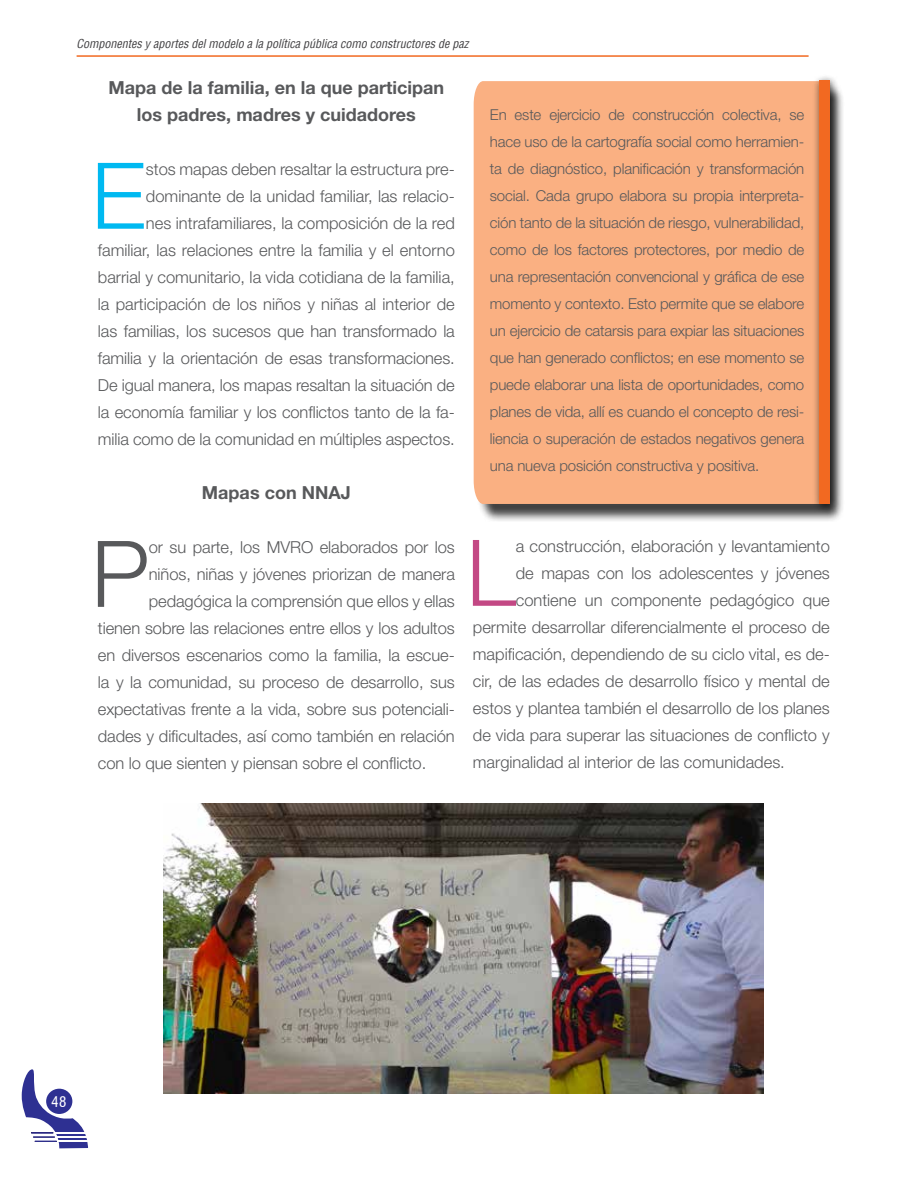
<style>
.page{position:relative;width:915px;height:1191px;background:#fff}
.page>*{position:absolute;margin:0;border:0;box-sizing:border-box;transform-origin:0 0}
.t1{font:300 92.1px "Helvetica Neue LT Std";color:#00b9f1}
.t2{font:300 92.1px "Helvetica Neue LT Std";color:#58595b}
.t3{font:300 92.1px "Helvetica Neue LT Std";color:#c34884}
.t4{font:700 18px/27px "Helvetica Neue LT Std";color:#58595b;text-align:center}
.t5{font:300 16.5px/27px "Helvetica Neue LT Std";color:#58595b;text-align:right}
.t6{font:100 condensed 16.5px "Helvetica";color:#fff}
.t7{font:300 15px/27px "Helvetica Neue LT Std";letter-spacing:-.01em;color:#58595b;text-align:justify}
.t8{font:italic condensed 12px "Helvetica";color:#414042}
</style>
<div class="page">
<svg style="left:21px;top:1069px;width:67px;height:79px"></svg>
<hr style="left:77px;top:55px;width:731px;height:2px;background:#f26921">
<div style="left:475px;top:83px;width:369px;height:439px;background:#000;opacity:.75"></div>
<div style="left:473px;top:81px;width:339px;height:423px;background:#fab082"></div>
<div style="left:812px;top:74px;width:27px;height:440px;background:#000;opacity:.75"></div>
<div style="left:819px;top:81px;width:10px;height:423px;background:#f26921"></div>
<img style="left:163px;top:803px;width:600px;height:290px">
<p class="t8" style="left:76px;top:36px;width:393px">Componentes y aportes del modelo a la política pública como constructores de paz</p>
<p class="t4" style="left:108px;top:73px;width:337px">Mapa de la familia, en la que participan los padres, madres y cuidadores</p>
<h1 class="t1" style="left:91px;top:140px;width:56px">E</h1>
<p class="t7" style="left:489px;top:100px;width:316px">En este ejercicio de construcción colectiva, se hace uso de la cartografía social como herramien&shy;ta de diagnóstico, planificación y transformación social. Cada grupo elabora su propia interpreta&shy;ción tanto de la situación de riesgo, vulnerabilidad, como de los factores protectores, por medio de una representación convencional y gráfica de ese momento y contexto. Esto permite que se elabore un ejercicio de catarsis para expiar las situaciones que han generado conflictos; en ese momento se puede elaborar una lista de oportunidades, como planes de vida, allí es cuando el concepto de resi&shy;liencia o superación de estados negativos genera una nueva posición constructiva y positiva.</p>
<p class="t5" style="left:98px;top:155px;width:358px">stos mapas deben resaltar la estructura pre&shy;dominante de la unidad familiar, las relacio-<br>nes intrafamiliares, la composición de la red familiar, las relaciones entre la familia y el entorno barrial y comunitario, la vida cotidiana de la familia, la participación de los niños y niñas al interior de las familias, los sucesos que han transformado la familia y la orientación de esas transformaciones.<br>De igual manera, los mapas resaltan la situación de la economía familiar y los conflictos tanto de la fa&shy;milia como de la comunidad en múltiples aspectos.</p>
<p class="t4" style="left:202px;top:478px;width:150px">Mapas con NNAJ</p>
<h1 class="t2" style="left:91px;top:518px;width:60px">P</h1>
<p class="t5" style="left:149px;top:533px;width:307px">or su parte, los MVRO elaborados por los</p>
<h1 class="t3" style="left:466px;top:517px;width:51px">L</h1>
<p class="t5" style="left:515px;top:532px;width:315px">a construcción, elaboración y levantamiento</p>
<p class="t5" style="left:515px;top:559px;width:315px">de mapas con los adolescentes y jóvenes</p>
<p class="t5" style="left:515px;top:586px;width:315px">contiene un componente pedagógico que</p>
<p class="t5" style="left:472px;top:613px;width:358px">permite desarrollar diferencialmente el proceso de</p>
<p class="t5" style="left:472px;top:640px;width:358px">mapificación, dependiendo de su ciclo vital, es de-</p>
<p class="t5" style="left:472px;top:667px;width:358px">cir, de las edades de desarrollo físico y mental de</p>
<p class="t5" style="left:472px;top:694px;width:358px">estos y plantea también el desarrollo de los planes</p>
<p class="t5" style="left:472px;top:721px;width:358px">de vida para superar las situaciones de conflicto y</p>
<p class="t5" style="left:472px;top:748px;width:313px">marginalidad al interior de las comunidades.</p>
<p class="t5" style="left:149px;top:560px;width:307px">niños, niñas y jóvenes priorizan de manera</p>
<p class="t5" style="left:149px;top:587px;width:307px">pedagógica la comprensión que ellos y ellas</p>
<p class="t5" style="left:98px;top:614px;width:358px">tienen sobre las relaciones entre ellos y los adultos</p>
<p class="t5" style="left:98px;top:641px;width:358px">en diversos escenarios como la familia, la escue-</p>
<p class="t5" style="left:98px;top:668px;width:358px">la y la comunidad, su proceso de desarrollo, sus</p>
<p class="t5" style="left:98px;top:695px;width:358px">expectativas frente a la vida, sobre sus potenciali-</p>
<p class="t5" style="left:98px;top:722px;width:358px">dades y dificultades, así como también en relación</p>
<p class="t5" style="left:98px;top:749px;width:330px">con lo que sienten y piensan sobre el conflicto.</p>
<p class="t6" style="left:51px;top:1094px;width:16px">48</p>
</div>
